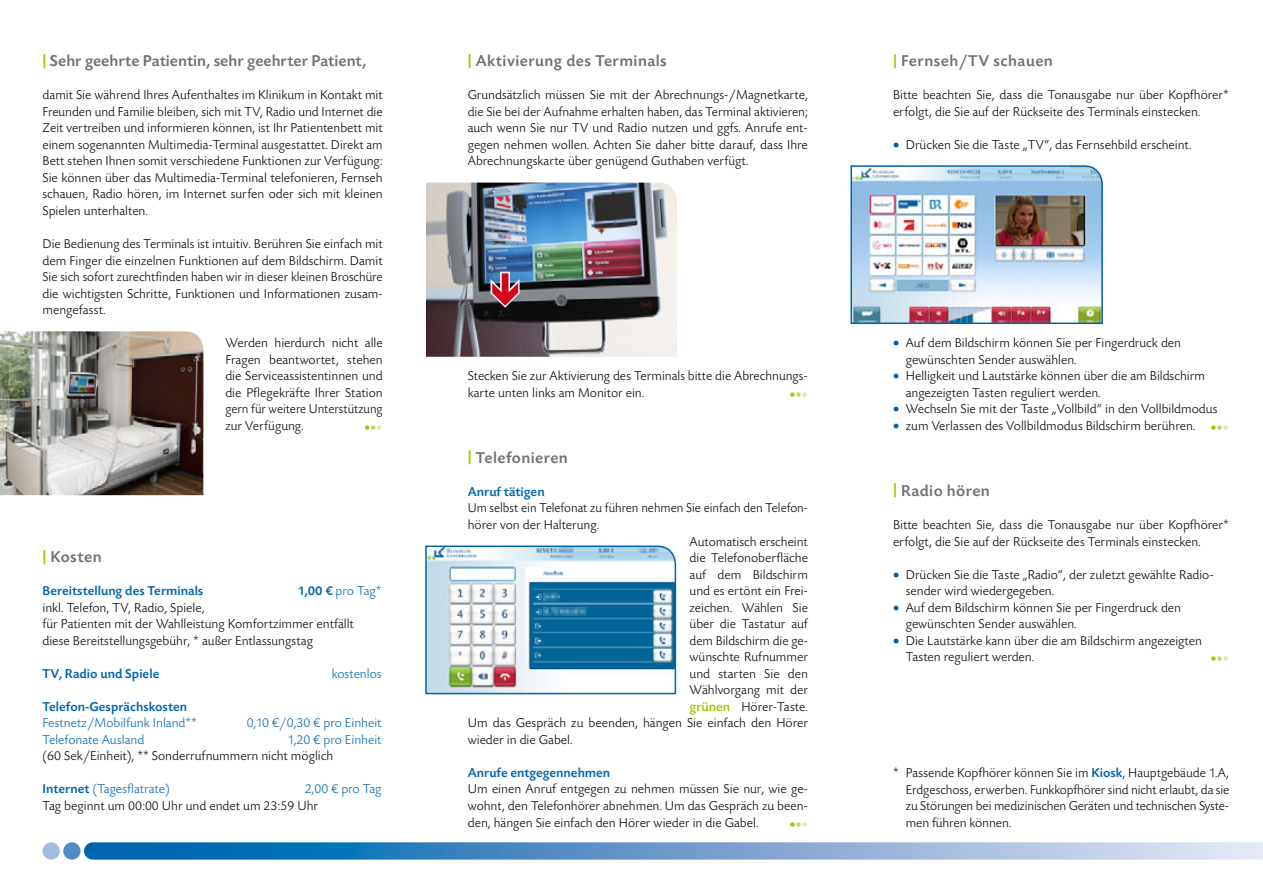
<style>
.page{position:relative;width:1263px;height:893px;background:#fff}
.page>*{position:absolute;margin:0;border:0;box-sizing:border-box;transform-origin:0 0}
.t1{font:500 16.5px "Today Sans BEFOP";letter-spacing:.025em;color:#707172}
.t2{font:500 16.5px "Today Sans BEFOP";color:#707172}
.t3{font:300 13.5px/16.5px "Today Sans BEFOP";color:#000}
.t4{font:300 13.5px "Today Sans BEFOP";color:#0064ad}
.t5{font:500 13.5px "Today Sans BEFOP";color:#0064ad}
.t6{font:300 13.5px/16.5px "Today Sans BEFOP";color:#000;scale:.96 1}
.t7{font:300 13.5px "Today Sans BEFOP";color:#a4c400}
.s1{font-weight:700;color:#a4c400}
.s2{color:#c3d56a}
.s3{color:#dee8b0}
.s4{font-weight:500}
.s5{font-weight:500;color:#a4c400}
.s6{color:#0064ad}
.s7{color:#a4c400}
.s8{font-weight:500;color:#0064ad}
</style>
<div class="page">
<div style="left:43px;top:842px;width:17px;height:18px;background:#a5bbdd;border-radius:50%"></div>
<div style="left:63px;top:842px;width:18px;height:18px;background:#528bc4;border-radius:50%"></div>
<svg style="left:84px;top:842px;width:1179px;height:18px"></svg>
<img style="left:426px;top:183px;width:251px;height:174px">
<svg style="left:425px;top:545px;width:252px;height:150px"></svg>
<img style="left:850px;top:165px;width:253px;height:159px">
<img style="left:0;top:331px;width:203px;height:164px">
<svg style="left:489px;top:270px;width:33px;height:40px"></svg>
<p class="t2" style="left:43px;top:52px;width:325px"><span class="s1">|</span> Sehr geehrte Patientin, sehr geehrter Patient,</p>
<p class="t3" style="left:43px;top:87px;width:342px;text-align:justify">damit Sie während Ihres Aufenthaltes im Klinikum in Kontakt mit Freunden und Familie bleiben, sich mit TV, Radio und Internet die Zeit vertreiben und informieren können, ist Ihr Patientenbett mit einem sogenannten Multimedia-Terminal ausgestattet. Direkt am Bett stehen Ihnen somit verschiedene Funktionen zur Verfügung:<br>Sie können über das Multimedia-Terminal telefonieren, Fernseh schauen, Radio hören, im Internet surfen oder sich mit kleinen Spielen unterhalten.</p>
<p class="t3" style="left:43px;top:236px;width:342px;text-align:justify">Die Bedienung des Terminals ist intuitiv. Berühren Sie einfach mit dem Finger die einzelnen Funktionen auf dem Bildschirm. Damit Sie sich sofort zurechtfinden haben wir in dieser kleinen Broschüre die wichtigsten Schritte, Funktionen und Informationen zusam&shy;mengefasst.</p>
<p class="t3" style="left:225px;top:335px;width:159px;text-align:justify">Werden hierdurch nicht alle Fragen beantwortet, stehen die Serviceassistentinnen und die Pflegekräfte Ihrer Station gern für weitere Unterstützung zur Verfügung.</p>
<p class="t7" style="left:364px;top:421px;width:20px">• <span class="s2">•</span><span class="s3">•</span></p>
<p class="t1" style="left:43px;top:548px;width:61px"><span class="s1">|</span> Kosten</p>
<p class="t5" style="left:43px;top:584px;width:162px">Bereitstellung des Terminals</p>
<p class="t4" style="left:298px;top:584px;width:85px"><span class="s4">1,00 €</span> pro Tag*</p>
<p class="t3" style="left:43px;top:600px;width:313px">inkl. Telefon, TV, Radio, Spiele,<br>für Patienten mit der Wahlleistung Komfortzimmer entfällt diese Bereitstellungsgebühr, * außer Entlassungstag</p>
<p class="t5" style="left:43px;top:666px;width:118px">TV, Radio und Spiele</p>
<p class="t4" style="left:332px;top:666px;width:51px">kostenlos</p>
<p class="t5" style="left:43px;top:699px;width:146px">Telefon-Gesprächskosten</p>
<p class="t4" style="left:43px;top:716px;width:156px">Festnetz/Mobilfunk Inland**</p>
<p class="t4" style="left:247px;top:716px;width:136px">0,10 €/0,30 € pro Einheit</p>
<p class="t4" style="left:43px;top:732px;width:103px">Telefonate Ausland</p>
<p class="t4" style="left:287px;top:732px;width:96px">1,20 € pro Einheit</p>
<p class="t3" style="left:43px;top:748px;width:292px">(60 Sek/Einheit), ** Sonderrufnummern nicht möglich</p>
<p class="t4" style="left:43px;top:782px;width:129px"><span class="s4">Internet</span> (Tagesflatrate)</p>
<p class="t4" style="left:305px;top:782px;width:78px">2,00 € pro Tag</p>
<p class="t3" style="left:43px;top:798px;width:277px">Tag beginnt um 00:00 Uhr und endet um 23:59 Uhr</p>
<p class="t1" style="left:468px;top:52px;width:201px"><span class="s1">|</span> Aktivierung des Terminals</p>
<p class="t3" style="left:468px;top:87px;width:342px;text-align:justify">Grundsätzlich müssen Sie mit der Abrechnungs-/Magnetkarte, die Sie bei der Aufnahme erhalten haben, das Terminal aktivieren; auch wenn Sie nur TV und Radio nutzen und ggfs. Anrufe ent&shy;gegen nehmen wollen. Achten Sie daher bitte darauf, dass Ihre Abrechnungskarte über genügend Guthaben verfügt.</p>
<p class="t3" style="left:468px;top:368px;width:342px">Stecken Sie zur Aktivierung des Terminals bitte die Abrechnungs&shy;karte unten links am Monitor ein.</p>
<p class="t7" style="left:789px;top:388px;width:20px">• <span class="s2">•</span><span class="s3">•</span></p>
<p class="t1" style="left:468px;top:449px;width:102px"><span class="s1">|</span> Telefonieren</p>
<p class="t5" style="left:468px;top:484px;width:78px">Anruf tätigen</p>
<p class="t6" style="left:468px;top:500px;width:356px">Um selbst ein Telefonat zu führen nehmen Sie einfach den Telefon&shy;hörer von der Halterung.</p>
<p class="t3" style="left:690px;top:533px;width:120px">Automatisch erscheint</p>
<p class="t3" style="left:690px;top:550px;width:120px">die Telefonoberfläche</p>
<p class="t3" style="left:690px;top:567px;width:120px">auf dem Bildschirm</p>
<p class="t3" style="left:690px;top:583px;width:120px">und es ertönt ein Frei-</p>
<p class="t3" style="left:690px;top:600px;width:120px">zeichen. Wählen Sie</p>
<p class="t3" style="left:690px;top:616px;width:120px">über die Tastatur auf</p>
<p class="t3" style="left:690px;top:633px;width:120px">dem Bildschirm die ge-</p>
<p class="t3" style="left:690px;top:649px;width:120px">wünschte Rufnummer</p>
<p class="t3" style="left:690px;top:666px;width:120px">und starten Sie den</p>
<p class="t3" style="left:690px;top:682px;width:120px">Wählvorgang mit der</p>
<p class="t3" style="left:690px;top:699px;width:120px"><span class="s5">grünen</span> Hörer-Taste.</p>
<p class="t3" style="left:468px;top:715px;width:342px">Um das Gespräch zu beenden, hängen Sie einfach den Hörer</p>
<p class="t3" style="left:468px;top:732px;width:106px">wieder in die Gabel.</p>
<p class="t5" style="left:468px;top:765px;width:144px">Anrufe entgegennehmen</p>
<p class="t3" style="left:468px;top:781px;width:342px;text-align:justify">Um einen Anruf entgegen zu nehmen müssen Sie nur, wie ge&shy;wohnt, den Telefonhörer abnehmen. Um das Gespräch zu been&shy;den, hängen Sie einfach den Hörer wieder in die Gabel.</p>
<p class="t7" style="left:789px;top:817px;width:20px">• <span class="s2">•</span><span class="s3">•</span></p>
<p class="t1" style="left:893px;top:52px;width:161px"><span class="s1">|</span> Fernseh/TV schauen</p>
<p class="t3" style="left:893px;top:87px;width:337px">Bitte beachten Sie, dass die Tonausgabe nur über Kopfhörer* erfolgt, die Sie auf der Rückseite des Terminals einstecken.</p>
<p class="t3" style="left:893px;top:137px;width:300px"><span class="s6">•</span> Drücken Sie die Taste „TV“, das Fernsehbild erscheint.</p>
<p class="t3" style="left:906px;top:335px;width:277px;text-indent:-13px"><span class="s6">•</span> Auf dem Bildschirm können Sie per Fingerdruck den gewünschten Sender auswählen.</p>
<p class="t3" style="left:906px;top:368px;width:301px;text-indent:-13px"><span class="s6">•</span> Helligkeit und Lautstärke können über die am Bildschirm angezeigten Tasten reguliert werden.</p>
<p class="t3" style="left:893px;top:401px;width:326px"><span class="s6">•</span> Wechseln Sie mit der Taste „Vollbild“ in den Vollbildmodus</p>
<p class="t3" style="left:893px;top:418px;width:337px"><span class="s6">•</span> zum Verlassen des Vollbildmodus Bildschirm berühren. <span class="s7">•</span> <span class="s2">•</span><span class="s3">•</span></p>
<p class="t1" style="left:893px;top:482px;width:98px"><span class="s1">|</span> Radio hören</p>
<p class="t3" style="left:893px;top:517px;width:337px">Bitte beachten Sie, dass die Tonausgabe nur über Kopfhörer* erfolgt, die Sie auf der Rückseite des Terminals einstecken.</p>
<p class="t3" style="left:906px;top:567px;width:309px;text-indent:-13px"><span class="s6">•</span> Drücken Sie die Taste „Radio“, der zuletzt gewählte Radio&shy;sender wird wiedergegeben.</p>
<p class="t3" style="left:906px;top:600px;width:277px;text-indent:-13px"><span class="s6">•</span> Auf dem Bildschirm können Sie per Fingerdruck den gewünschten Sender auswählen.</p>
<p class="t3" style="left:906px;top:633px;width:298px;text-indent:-13px"><span class="s6">•</span> Die Lautstärke kann über die am Bildschirm angezeigten<br>Tasten reguliert werden.</p>
<p class="t7" style="left:1210px;top:652px;width:20px">• <span class="s2">•</span><span class="s3">•</span></p>
<p class="t3" style="left:906px;top:765px;width:325px;text-align:justify;text-indent:-13px">* Passende Kopfhörer können Sie im <span class="s8">Kiosk</span>, Hauptgebäude 1.A, Erdgeschoss, erwerben. Funkkopfhörer sind nicht erlaubt, da sie zu Störungen bei medizinischen Geräten und technischen Syste&shy;men führen können.</p>
</div>
